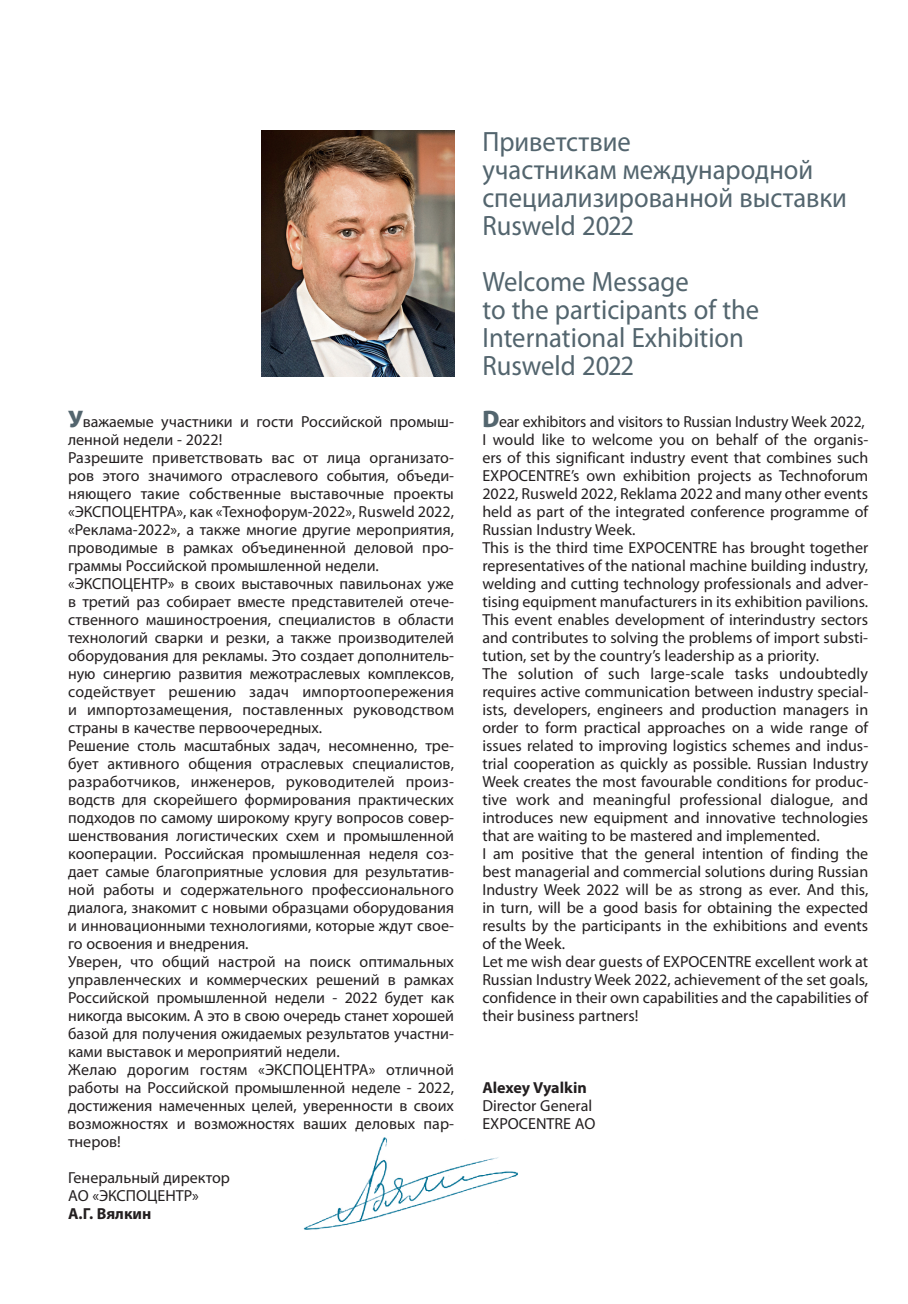
<style>
.page{position:relative;width:908px;height:1304px;background:#fff}
.page>*{position:absolute;margin:0;border:0;box-sizing:border-box;transform-origin:0 0}
.t1{font:28px/28px "Myriad Pro";color:#53656e;scale:.95 1}
.t2{font:16px/18px "Myriad Pro";color:#231f20}
.t3{font:700 16px "Myriad Pro";color:#231f20}
.s1{font-weight:900;font-size:24px;color:#53656e}
</style>
<div class="page">
<img style="left:303px;top:1137px;width:215px;height:93px">
<img style="left:261px;top:130px;width:193px;height:247px">
<p class="t2" style="left:68px;top:412px;width:387px"><span class="s1">У</span>важаемые участники и гости Российской промыш&shy;ленной недели - 2022!<br>Разрешите приветствовать вас от лица организато&shy;ров этого значимого отраслевого события, объеди&shy;няющего такие собственные выставочные проекты «ЭКСПОЦЕНТРА», как «Технофорум-2022», Rusweld 2022, «Реклама-2022», а также многие другие мероприятия, проводимые в рамках объединенной деловой про&shy;граммы Российской промышленной недели. «ЭКСПОЦЕНТР» в своих выставочных павильонах уже в третий раз собирает вместе представителей отече&shy;ственного машиностроения, специалистов в области технологий сварки и резки, а также производителей оборудования для рекламы. Это создает дополнитель&shy;ную синергию развития межотраслевых комплексов, содействует решению задач импортоопережения и импортозамещения, поставленных руководством страны в качестве первоочередных.<br>Решение столь масштабных задач, несомненно, тре&shy;бует активного общения отраслевых специалистов, разработчиков, инженеров, руководителей произ&shy;водств для скорейшего формирования практических подходов по самому широкому кругу вопросов совер&shy;шенствования логистических схем и промышленной кооперации. Российская промышленная неделя соз&shy;дает самые благоприятные условия для результатив&shy;ной работы и содержательного профессионального диалога, знакомит с новыми образцами оборудования и инновационными технологиями, которые ждут свое&shy;го освоения и внедрения.<br>Уверен, что общий настрой на поиск оптимальных управленческих и коммерческих решений в рамках Российской промышленной недели - 2022 будет как никогда высоким. А это в свою очередь станет хорошей базой для получения ожидаемых результатов участни&shy;ками выставок и мероприятий недели.<br>Желаю дорогим гостям «ЭКСПОЦЕНТРА» отличной работы на Российской промышленной неделе - 2022, достижения намеченных целей, уверенности в своих возможностях и возможностях ваших деловых пар&shy;тнеров!</p>
<p class="t2" style="left:68px;top:1168px;width:163px">Генеральный директор<br>АО «ЭКСПОЦЕНТР»</p>
<p class="t3" style="left:68px;top:1203px;width:85px">А.Г. Вялкин</p>
<h1 class="t1" style="left:482px;top:128px;width:385px">Приветствие<br>участникам международной специализированной выставки<br>Rusweld 2022</h1>
<h1 class="t1" style="left:482px;top:268px;width:293px">Welcome Message<br>to the participants of the<br>International Exhibition<br>Rusweld 2022</h1>
<p class="t2" style="left:482px;top:412px;width:387px"><span class="s1">D</span>ear exhibitors and visitors to Russian Industry Week 2022, I would like to welcome you on behalf of the organis&shy;ers of this significant industry event that combines such EXPOCENTRE’s own exhibition projects as Technoforum 2022, Rusweld 2022, Reklama 2022 and many other events held as part of the integrated conference programme of Russian Industry Week.<br>This is the third time EXPOCENTRE has brought together representatives of the national machine building industry, welding and cutting technology professionals and adver&shy;tising equipment manufacturers in its exhibition pavilions.<br>This event enables development of interindustry sectors and contributes to solving the problems of import substi&shy;tution, set by the country’s leadership as a priority.<br>The solution of such large-scale tasks undoubtedly requires active communication between industry special&shy;ists, developers, engineers and production managers in order to form practical approaches on a wide range of issues related to improving logistics schemes and indus&shy;trial cooperation as quickly as possible. Russian Industry Week creates the most favourable conditions for produc&shy;tive work and meaningful professional dialogue, and introduces new equipment and innovative technologies that are waiting to be mastered and implemented.<br>I am positive that the general intention of finding the best managerial and commercial solutions during Russian Industry Week 2022 will be as strong as ever. And this, in turn, will be a good basis for obtaining the expected results by the participants in the exhibitions and events of the Week.<br>Let me wish dear guests of EXPOCENTRE excellent work at Russian Industry Week 2022, achievement of the set goals, confidence in their own capabilities and the capabilities of their business partners!</p>
<p class="t3" style="left:482px;top:1077px;width:106px">Alexey Vyalkin</p>
<p class="t2" style="left:482px;top:1096px;width:114px">Director General<br>EXPOCENTRE AO</p>
</div>
